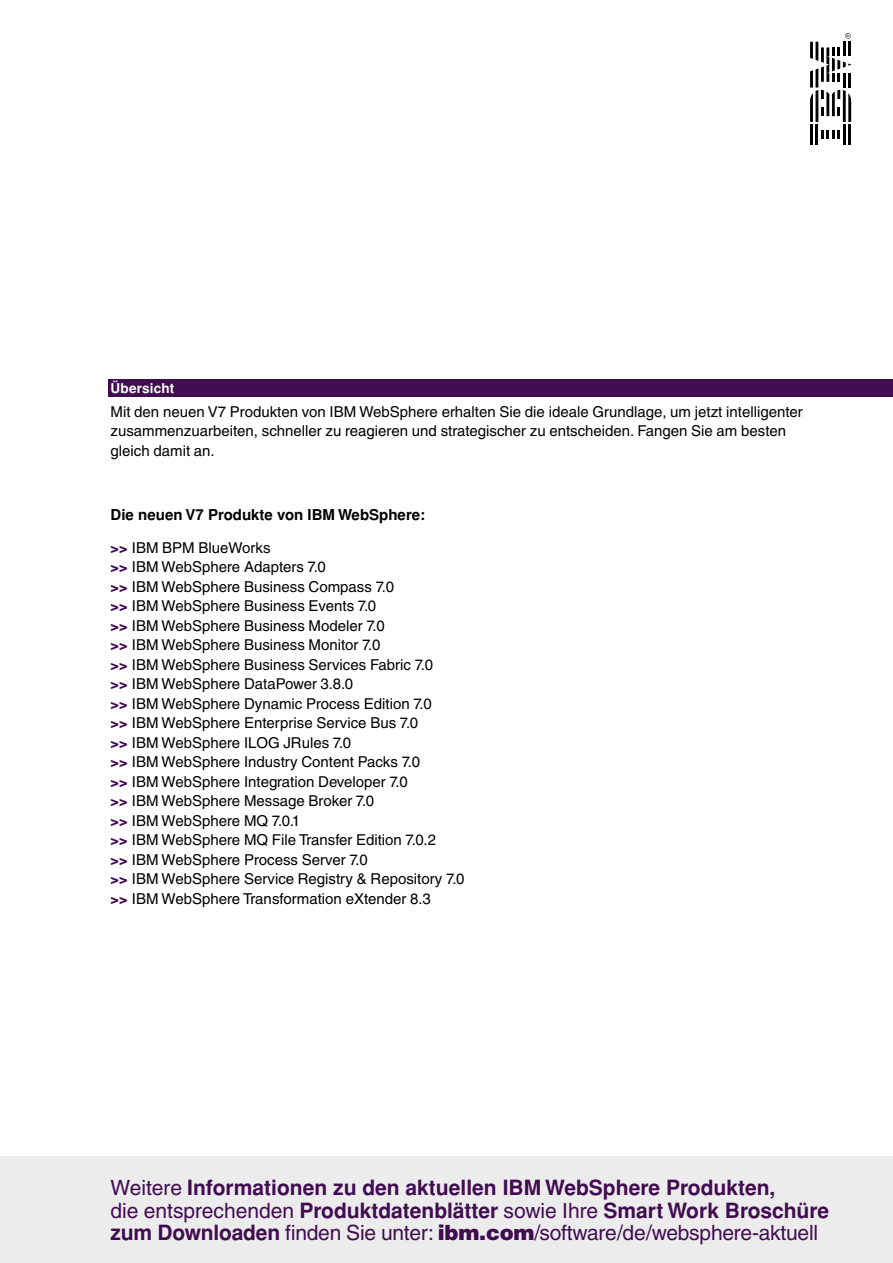
<style>
.page{position:relative;width:893px;height:1263px;background:#fff}
.page>*{position:absolute;margin:0;border:0;box-sizing:border-box;transform-origin:0 0}
.t1{font:700 21px/22.5px "IBM Helvetica 2004";color:#410c50}
.t2{font:15px/19.5px "IBM Helvetica 2004";color:#000}
.t3{font:700 15px/32.2px "IBM Helvetica 2004";color:#000}
.t4{font:700 13.5px "IBM Helvetica 2004";letter-spacing:.015em;color:#fff}
.s1{color:#410c50}
.s2{font-weight:400}
.s3{font-weight:700;color:#410c50}
.s4{font-weight:900}
</style>
<div class="page">
<div style="left:108px;top:379px;width:785px;height:17px;background:#410c50"></div>
<div style="left:0;top:1157px;width:893px;height:106px;background:#ececed"></div>
<hr style="left:810px;top:125px;width:3px;height:20px;background:#000">
<hr style="left:815px;top:125px;width:3px;height:20px;background:#000">
<svg style="left:821px;top:130px;width:19px;height:9px"></svg>
<hr style="left:843px;top:125px;width:3px;height:20px;background:#000">
<hr style="left:848px;top:125px;width:3px;height:20px;background:#000">
<svg style="left:810px;top:33px;width:41px;height:89px"></svg>
<p class="t4" style="left:111px;top:380px;width:65px">Übersicht</p>
<p class="t2" style="left:111px;top:402px;width:694px">Mit den neuen V7 Produkten von IBM WebSphere erhalten Sie die ideale Grundlage, um jetzt intelligenter zusammenzuarbeiten, schneller zu reagieren und strategischer zu entscheiden. Fangen Sie am besten gleich damit an.</p>
<p class="t3" style="left:111px;top:499px;width:316px">Die neuen V7 Produkte von IBM WebSphere: <span class="s1">&gt;&gt;</span> <span class="s2">IBM BPM BlueWorks</span></p>
<p class="t2" style="left:111px;top:557px;width:355px"><span class="s3">&gt;&gt;</span> IBM WebSphere Adapters 7.0<br><span class="s3">&gt;&gt;</span> IBM WebSphere Business Compass 7.0<br><span class="s3">&gt;&gt;</span> IBM WebSphere Business Events 7.0<br><span class="s3">&gt;&gt;</span> IBM WebSphere Business Modeler 7.0<br><span class="s3">&gt;&gt;</span> IBM WebSphere Business Monitor 7.0<br><span class="s3">&gt;&gt;</span> IBM WebSphere Business Services Fabric 7.0<br><span class="s3">&gt;&gt;</span> IBM WebSphere DataPower 3.8.0<br><span class="s3">&gt;&gt;</span> IBM WebSphere Dynamic Process Edition 7.0<br><span class="s3">&gt;&gt;</span> IBM WebSphere Enterprise Service Bus 7.0<br><span class="s3">&gt;&gt;</span> IBM WebSphere ILOG JRules 7.0<br><span class="s3">&gt;&gt;</span> IBM WebSphere Industry Content Packs 7.0<br><span class="s3">&gt;&gt;</span> IBM WebSphere Integration Developer 7.0<br><span class="s3">&gt;&gt;</span> IBM WebSphere Message Broker 7.0<br><span class="s3">&gt;&gt;</span> IBM WebSphere MQ 7.0.1<br><span class="s3">&gt;&gt;</span> IBM WebSphere MQ File Transfer Edition 7.0.2<br><span class="s3">&gt;&gt;</span> IBM WebSphere Process Server 7.0<br><span class="s3">&gt;&gt;</span> IBM WebSphere Service Registry &amp; Repository 7.0 <span class="s3">&gt;&gt;</span> IBM WebSphere Transformation eXtender 8.3</p>
<h1 class="t1" style="left:111px;top:1177px;width:720px"><span class="s2">Weitere</span> Informationen zu den aktuellen IBM WebSphere Produkten,<br><span class="s2">die entsprechenden</span> Produktdatenblätter <span class="s2">sowie Ihre</span> Smart Work Broschüre zum Downloaden <span class="s2">finden Sie unter:</span> <span class="s4">ibm.com</span><span class="s2">/software/de/websphere-aktuell</span></h1>
</div>
